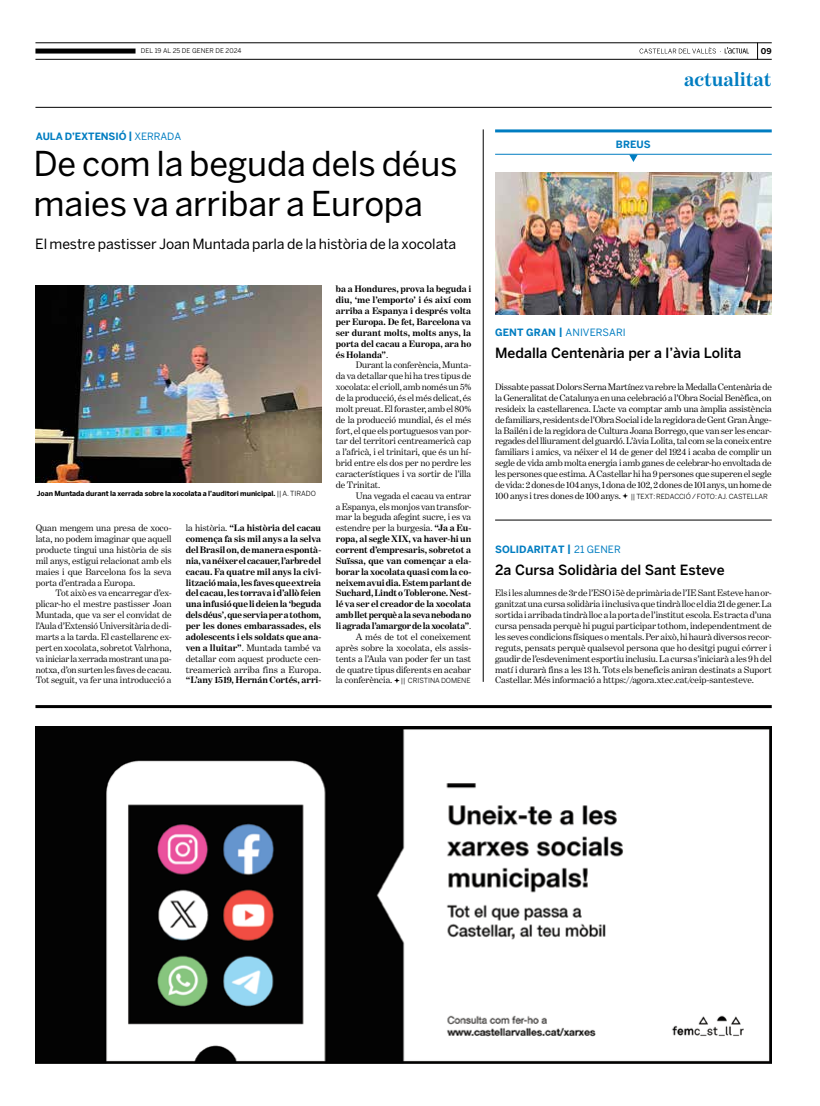
<style>
.page{position:relative;width:820px;height:1106px;background:#fff}
.page>*{position:absolute;margin:0;border:0;box-sizing:border-box;transform-origin:0 0}
.t1{font:34px/40px "Benton Sans";letter-spacing:-.005em;color:#000}
.t2{font:700 20px "Benton Modern One";letter-spacing:-.005em;color:#007dc1}
.t3{font:500 14px "Benton Sans";color:#000}
.t4{font:14px "Benton Sans";letter-spacing:-.005em;color:#000}
.t5{font:700 10px "Benton Sans";letter-spacing:.005em;color:#007dc1}
.t6{font:10px "Benton Sans";letter-spacing:.005em;color:#007dc1}
.t7{font:9.5px/10.9px "Benton Modern One";letter-spacing:-.005em;color:#000;text-align:justify}
.t8{font:700 9.5px/10.9px "Benton Modern One";letter-spacing:-.005em;color:#000;text-align:justify}
.t9{font:700 8px "Benton Sans";color:#000}
.t10{font:7px "Benton Sans";letter-spacing:-.015em;color:#000}
.t11{font:700 7px "Benton Sans";letter-spacing:-.01em;color:#000}
.t12{font:6.5px "Benton Sans";letter-spacing:.005em;color:#000}
.s1{font-weight:400}
.s2{font-family:"Benton Modern One";font-size:9.5px}
.s3{font-weight:700}
</style>
<div class="page">
<svg style="left:757px;top:44px;width:1px;height:15px"></svg>
<svg style="left:639px;top:47px;width:109px;height:7px"></svg>
<hr style="left:35px;top:107px;width:736px;height:1px;background:#000">
<hr style="left:35px;top:43px;width:736px;height:1px;background:#000">
<hr style="left:35px;top:59px;width:736px;height:1px;background:#000">
<div style="left:35px;top:49px;width:100px;height:5px;background:#000"></div>
<hr style="left:35px;top:705px;width:736px;height:3px;background:#000">
<svg style="left:622px;top:493px;width:5px;height:5px"></svg>
<hr style="left:495px;top:129px;width:276px;height:3px;background:#007dc1">
<img style="left:495px;top:173px;width:276px;height:141px">
<hr style="left:495px;top:154px;width:276px;height:1px;background:#007dc1">
<svg style="left:629px;top:155px;width:8px;height:7px"></svg>
<hr style="left:495px;top:519px;width:276px;height:1px;background:#000">
<hr style="left:483px;top:129px;width:1px;height:553px;background:#000">
<img style="left:36px;top:285px;width:286px;height:197px">
<svg style="left:394px;top:678px;width:5px;height:5px"></svg>
<img style="left:35px;top:727px;width:736px;height:336px">
<p class="t12" style="left:141px;top:47px;width:102px">DEL 19 AL 25 DE GENER DE 2024</p>
<p class="t9" style="left:760px;top:46px;width:12px">09</p>
<h2 class="t2" style="left:684px;top:68px;width:89px">actualitat</h2>
<p class="t5" style="left:36px;top:131px;width:147px">AULA D’EXTENSIÓ | <span class="s1">XERRADA</span></p>
<h1 class="t1" style="left:33px;top:143px;width:425px">De com la beguda dels déus maies va arribar a Europa</h1>
<h3 class="t4" style="left:35px;top:235px;width:422px">El mestre pastisser Joan Muntada parla de la història de la xocolata</h3>
<p class="t11" style="left:37px;top:489px;width:280px">Joan Muntada durant la xerrada sobre la xocolata a l’auditori municipal. <span class="s1">|| A. TIRADO</span></p>
<p class="t7" style="left:36px;top:522px;width:137px">Quan mengem una presa de xoco&shy;lata, no podem imaginar que aquell producte tingui una història de sis mil anys, estigui relacionat amb els maies i que Barcelona fos la seva porta d’entrada a Europa.</p>
<p class="t7" style="left:36px;top:588px;width:137px;text-indent:20px">Tot això es va encarregar d’ex&shy;plicar-ho el mestre pastisser Joan Muntada, que va ser el convidat de l’Aula d’Extensió Universitària de di&shy;marts a la tarda. El castellarenc ex&shy;pert en xocolata, sobretot Valrhona, va iniciar la xerrada mostrant una pa&shy;notxa, d’on surten les faves de cacau.<br>Tot seguit, va fer una introducció a</p>
<p class="t8" style="left:186px;top:522px;width:137px"><span class="s1">la història.</span> “La història del cacau comença fa sis mil anys a la selva del Brasil on, de manera espontà&shy;nia, va néixer el cacauer, l’arbre del cacau. Fa quatre mil anys la civi&shy;lització maia, les faves que extreia del cacau, les torrava i d’allò feien una infusió que li deien la ‘beguda dels déus’, que servia per a tothom, per les dones embarassades, els adolescents i els soldats que ana&shy;ven a lluitar”<span class="s1">. Muntada també va detallar com aquest producte cen&shy;treamericà arriba fins a Europa.</span></p>
<p class="t8" style="left:186px;top:674px;width:137px">“L’any 1519, Hernán Cortés, arri-</p>
<p class="t8" style="left:336px;top:283px;width:137px">ba a Hondures, prova la beguda i diu, ‘me l’emporto’ i és així com arriba a Espanya i després volta per Europa. De fet, Barcelona va ser durant molts, molts anys, la porta del cacau a Europa, ara ho és Holanda”<span class="s1">.</span></p>
<p class="t7" style="left:336px;top:360px;width:137px;text-indent:20px">Durant la conferència, Munta&shy;da va detallar que hi ha tres tipus de xocolata: el crioll, amb només un 5% de la producció, és el més delicat, és molt preuat. El foraster, amb el 80% de la producció mundial, és el més fort, el que els portuguesos van por&shy;tar del territori centreamericà cap a l’africà, i el trinitari, que és un hí&shy;brid entre els dos per no perdre les característiques i va sortir de l’illa de Trinitat.</p>
<p class="t8" style="left:336px;top:490px;width:137px;text-align:right"><span class="s1">Una vegada el cacau va entrar<br>a Espanya, els monjos van transfor&shy;mar la beguda afegint sucre, i es va estendre per la burgesia.</span> “Ja a Eu&shy;ropa, al segle XIX, va haver-hi un corrent d’empresaris, sobretot a Suïssa, que van començar a ela&shy;borar la xocolata quasi com la co&shy;neixem avui dia. Estem parlant de Suchard, Lindt o Toblerone. Nest&shy;lé va ser el creador de la xocolata amb llet perquè a la seva neboda no li agrada l’amargor de la xocolata”<span class="s1">.<br>A més de tot el coneixement après sobre la xocolata, els assis&shy;tents a l’Aula van poder fer un tast de quatre tipus diferents en acabar</span></p>
<p class="t10" style="left:336px;top:676px;width:136px"><span class="s2">la conferència.</span> || CRISTINA DOMENE</p>
<p class="t5" style="left:615px;top:138px;width:36px">BREUS</p>
<p class="t6" style="left:495px;top:326px;width:132px"><span class="s3">GENT GRAN |</span> ANIVERSARI</p>
<h3 class="t3" style="left:495px;top:344px;width:248px">Medalla Centenària per a l’àvia Lolita</h3>
<p class="t7" style="left:495px;top:381px;width:278px">Dissabte passat Dolors Serna Martínez va rebre la Medalla Centenària de la Generalitat de Catalunya en una celebració a l’Obra Social Benèfica, on resideix la castellarenca. L’acte va comptar amb una àmplia assistència de familiars, residents de l’Obra Social i de la regidora de Gent Gran Ànge&shy;la Bailén i de la regidora de Cultura Joana Borrego, que van ser les encar&shy;regades del lliurament del guardó. L’àvia Lolita, tal com se la coneix entre familiars i amics, va néixer el 14 de gener del 1924 i acaba de complir un segle de vida amb molta energia i amb ganes de celebrar-ho envoltada de les persones que estima. A Castellar hi ha 9 persones que superen el segle de vida: 2 dones de 104 anys, 1 dona de 102, 2 dones de 101 anys, un home de</p>
<p class="t10" style="left:495px;top:492px;width:274px"><span class="s2">100 anys i tres dones de 100 anys.</span> || TEXT: REDACCIÓ / FOTO: AJ. CASTELLAR</p>
<p class="t5" style="left:495px;top:543px;width:127px">SOLIDARITAT | <span class="s1">21 GENER</span></p>
<h3 class="t3" style="left:495px;top:561px;width:231px">2a Cursa Solidària del Sant Esteve</h3>
<p class="t7" style="left:495px;top:588px;width:278px">Els i les alumnes de 3r de l’ESO i 5è de primària de l’IE Sant Esteve han or&shy;ganitzat una cursa solidària i inclusiva que tindrà lloc el dia 21 de gener. La sortida i arribada tindrà lloc a la porta de l’institut escola. Es tracta d’una cursa pensada perquè hi pugui participar tothom, independentment de les seves condicions físiques o mentals. Per això, hi haurà diversos recor&shy;reguts, pensats perquè qualsevol persona que ho desitgi pugui córrer i gaudir de l’esdeveniment esportiu inclusiu. La cursa s’iniciarà a les 9 h del matí i durarà fins a les 13 h. Tots els beneficis aniran destinats a Suport Castellar. Més informació a https://agora.xtec.cat/ceip-santesteve.</p>
</div>
